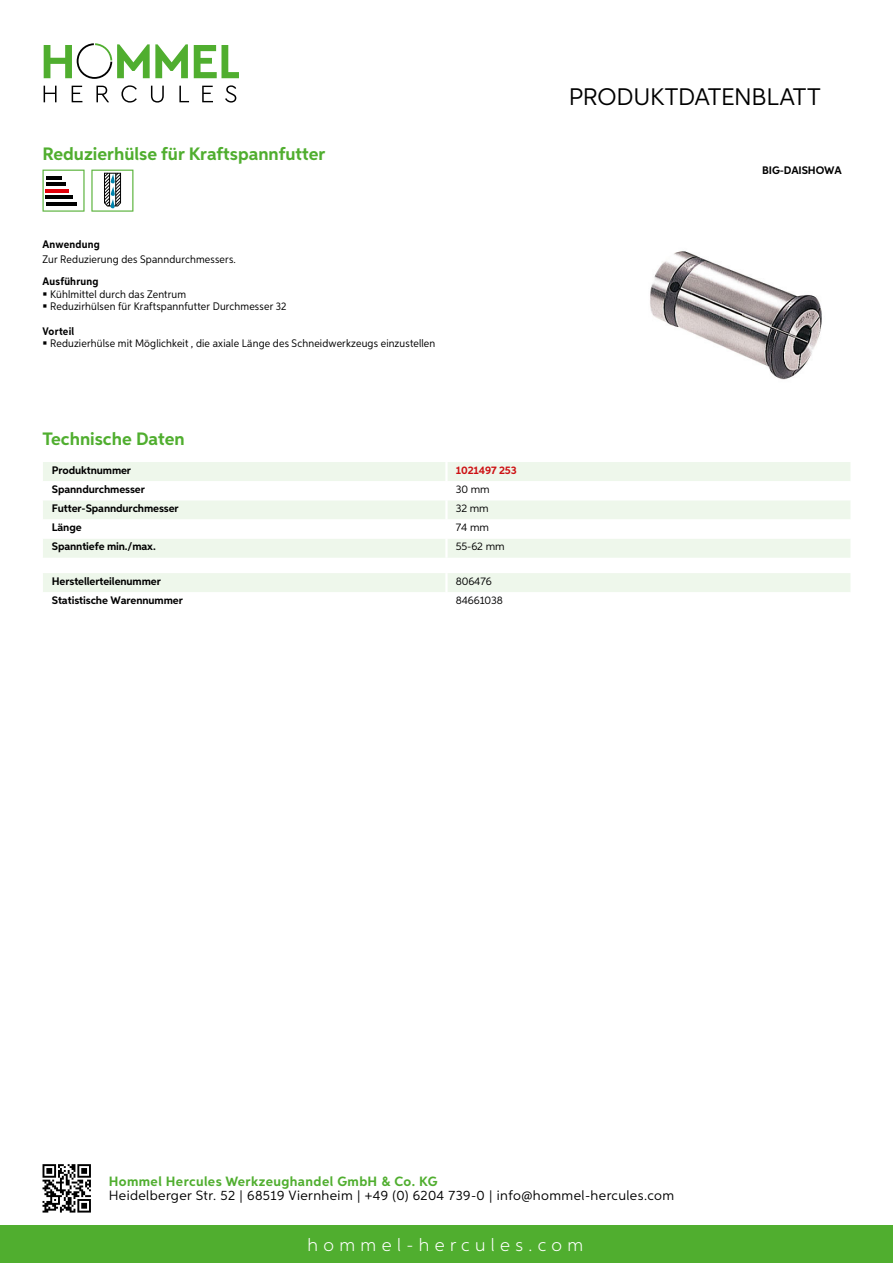
<style>
.page{position:relative;width:893px;height:1263px;background:#fff}
.page>*{position:absolute;margin:0;border:0;box-sizing:border-box;transform-origin:0 0}
.t1{font:24px "Aspira";letter-spacing:-.01em;color:#000}
.t2{font:700 18px "Aspira";color:#50ae2f}
.t3{font:300 18px "Aspira";letter-spacing:.3em;color:#fff}
.t4{font:13.5px "Aspira";letter-spacing:.03em;color:#000}
.t5{font:700 13.5px "Aspira";letter-spacing:.03em;color:#50ae2f}
.t6{font:10.95px/12.8px "Aspira Nar";letter-spacing:.015em;color:#000}
.t7{font:700 10.95px "Aspira";letter-spacing:-.01em;color:#000}
.t8{font:10.95px "Aspira";letter-spacing:-.01em;color:#000}
.t9{font:700 10.95px "Aspira Nar";letter-spacing:.02em;color:#000}
.t10{font:700 10.95px "Aspira";letter-spacing:-.01em;color:#cd1013}
</style>
<div class="page">
<div style="left:0;top:1226px;width:893px;height:37px;background:#50ae2f"></div>
<svg style="left:43px;top:1164px;width:48px;height:48px"></svg>
<svg style="left:194px;top:45px;width:45px;height:33px"></svg>
<svg style="left:44px;top:43px;width:144px;height:36px"></svg>
<svg style="left:44px;top:86px;width:13px;height:16px"></svg>
<svg style="left:72px;top:86px;width:10px;height:16px"></svg>
<svg style="left:96px;top:86px;width:13px;height:16px"></svg>
<svg style="left:121px;top:85px;width:16px;height:18px"></svg>
<svg style="left:151px;top:86px;width:13px;height:17px"></svg>
<svg style="left:179px;top:86px;width:10px;height:16px"></svg>
<svg style="left:202px;top:86px;width:11px;height:16px"></svg>
<svg style="left:225px;top:85px;width:11px;height:18px"></svg>
<div style="left:43px;top:462px;width:807px;height:96px;background:#eef7eb"></div>
<svg style="left:43px;top:481px;width:807px;height:58px"></svg>
<hr style="left:445px;top:462px;width:3px;height:19px;background:#fff">
<hr style="left:445px;top:481px;width:3px;height:19px;background:#fff">
<hr style="left:445px;top:500px;width:3px;height:19px;background:#fff">
<hr style="left:445px;top:519px;width:3px;height:20px;background:#fff">
<hr style="left:445px;top:539px;width:3px;height:19px;background:#fff">
<div style="left:43px;top:573px;width:807px;height:19px;background:#eef7eb"></div>
<svg style="left:43px;top:170px;width:42px;height:42px"></svg>
<hr style="left:46px;top:176px;width:16px;height:3px;background:#000">
<hr style="left:46px;top:183px;width:19px;height:3px;background:#000">
<hr style="left:46px;top:189px;width:23px;height:3px;background:#e3000b">
<hr style="left:46px;top:196px;width:27px;height:3px;background:#000">
<hr style="left:46px;top:203px;width:30px;height:3px;background:#000">
<svg style="left:91px;top:170px;width:42px;height:42px"></svg>
<img style="left:650px;top:251px;width:172px;height:129px">
<h2 class="t2" style="left:43px;top:142px;width:284px">Reduzierhülse für Kraftspannfutter</h2>
<p class="t9" style="left:43px;top:237px;width:59px">Anwendung</p>
<p class="t6" style="left:43px;top:252px;width:195px">Zur Reduzierung des Spanndurchmessers.</p>
<p class="t9" style="left:43px;top:274px;width:58px">Ausführung</p>
<p class="t6" style="left:50px;top:287px;width:238px">Kühlmittel durch das Zentrum<br>Reduzirhülsen für Kraftspannfutter Durchmesser 32</p>
<p class="t9" style="left:43px;top:324px;width:33px">Vorteil</p>
<p class="t6" style="left:50px;top:337px;width:387px">Reduzierhülse mit Möglichkeit , die axiale Länge des Schneidwerkzeugs einzustellen</p>
<h2 class="t2" style="left:43px;top:428px;width:144px">Technische Daten</h2>
<p class="t7" style="left:52px;top:463px;width:81px">Produktnummer</p>
<p class="t10" style="left:456px;top:463px;width:62px">1021497 253</p>
<p class="t7" style="left:52px;top:483px;width:95px">Spanndurchmesser</p>
<p class="t8" style="left:456px;top:483px;width:35px">30 mm</p>
<p class="t7" style="left:52px;top:502px;width:128px">Futter-Spanndurchmesser</p>
<p class="t8" style="left:456px;top:502px;width:34px">32 mm</p>
<p class="t7" style="left:52px;top:521px;width:31px">Länge</p>
<p class="t8" style="left:456px;top:521px;width:35px">74 mm</p>
<p class="t7" style="left:52px;top:540px;width:105px">Spanntiefe min./max.</p>
<p class="t8" style="left:456px;top:540px;width:50px">55-62 mm</p>
<p class="t7" style="left:52px;top:574px;width:111px">Herstellerteilenummer</p>
<p class="t8" style="left:456px;top:575px;width:37px">806476</p>
<p class="t7" style="left:52px;top:594px;width:132px">Statistische Warennummer</p>
<p class="t8" style="left:456px;top:594px;width:49px">84661038</p>
<h1 class="t1" style="left:569px;top:82px;width:253px">Produktdatenblatt</h1>
<p class="t7" style="left:762px;top:164px;width:81px">BIG-DAISHOWA</p>
<p class="t5" style="left:109px;top:1172px;width:330px">Hommel Hercules Werkzeughandel GmbH &amp; Co. KG</p>
<p class="t4" style="left:109px;top:1187px;width:567px">Heidelberger Str. 52 | 68519 Viernheim | +49 (0) 6204 739-0 | info@hommel-hercules.com</p>
<h2 class="t3" style="left:307px;top:1234px;width:277px">hommel-hercules.com</h2>
</div>
